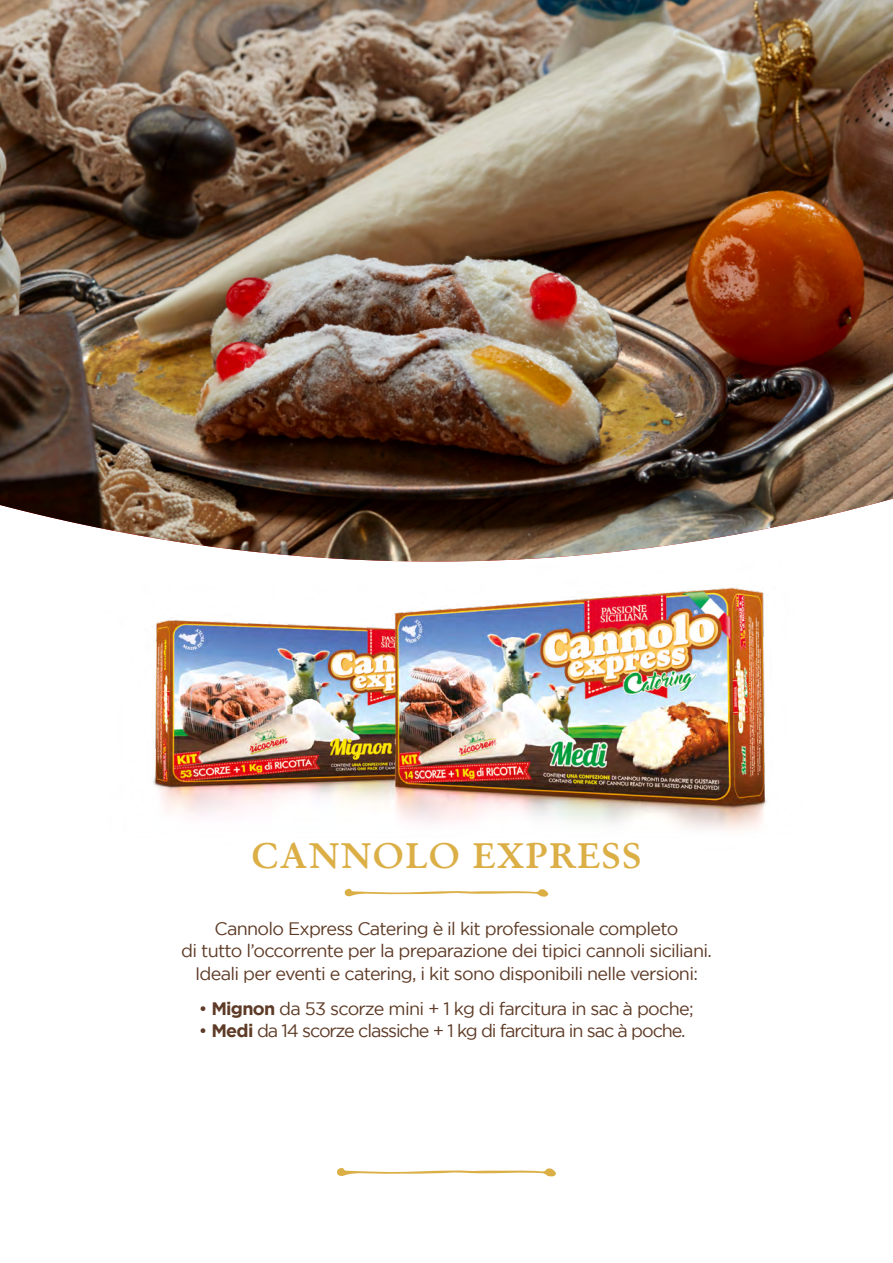
<style>
.page{position:relative;width:893px;height:1263px;background:#fff}
.page>*{position:absolute;margin:0;border:0;box-sizing:border-box;transform-origin:0 0}
.t1{font:600 36px "Garamond";letter-spacing:.04em;color:#dbaf46}
.t2{font:18px/22.5px "Gotham";letter-spacing:-.04em;color:#5e3b26;text-align:center}
.t3{font:18px "Gotham";letter-spacing:-.06em;color:#5e3b26}
.s1{font-weight:700}
</style>
<div class="page">
<img style="left:0;top:0;width:893px;height:556px">
<img style="left:153px;top:556px;width:614px;height:274px">
<svg style="left:344px;top:888px;width:204px;height:9px"></svg>
<svg style="left:337px;top:1168px;width:219px;height:9px"></svg>
<h1 class="t1" style="left:252px;top:832px;width:391px">CANNOLO EXPRESS</h1>
<p class="t2" style="left:181px;top:917px;width:532px">Cannolo Express Catering è il kit professionale completo<br>di tutto l’occorrente per la preparazione dei tipici cannoli siciliani.<br>Ideali per eventi e catering, i kit sono disponibili nelle versioni:</p>
<p class="t2" style="left:199px;top:997px;width:496px">• <span class="s1">Mignon</span> da 53 scorze mini + 1 kg di farcitura in sac à poche;</p>
<p class="t3" style="left:199px;top:1021px;width:488px">• <span class="s1">Medi</span> da 14 scorze classiche + 1 kg di farcitura in sac à poche.</p>
</div>
